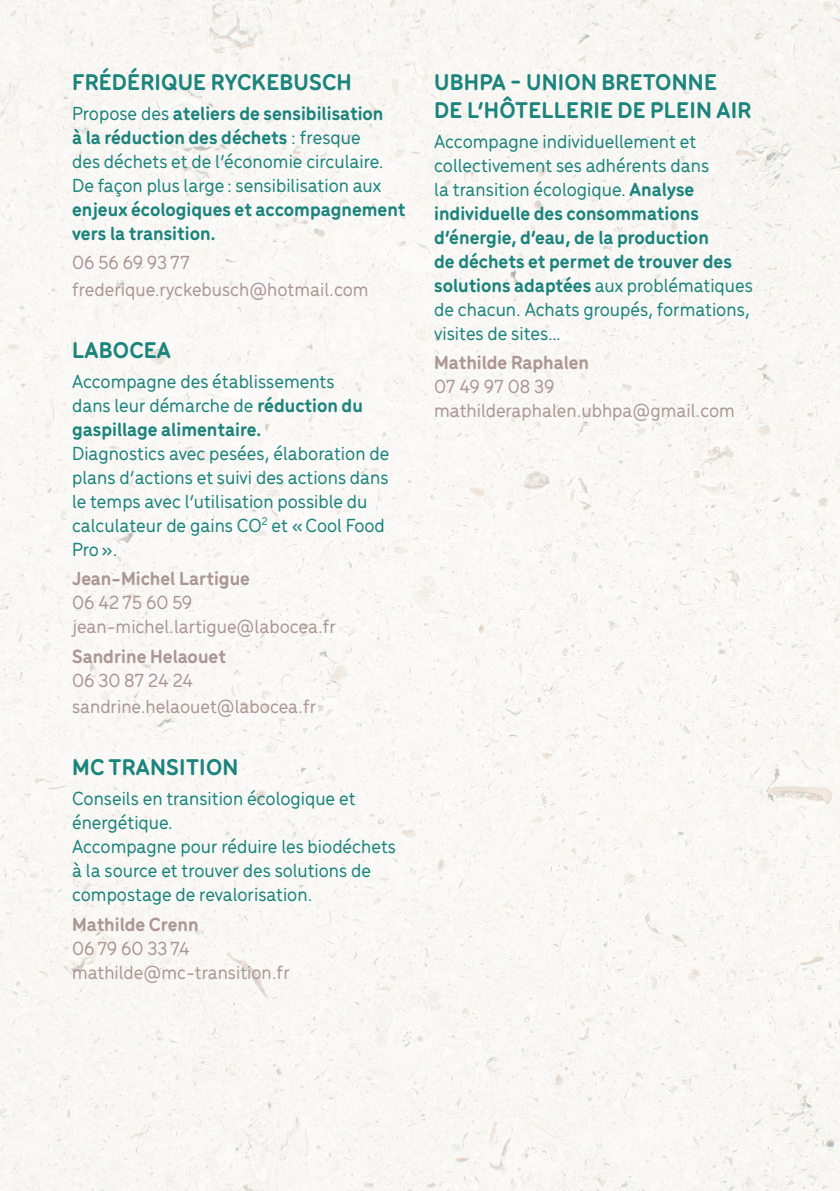
<style>
.page{position:relative;width:840px;height:1191px;background:#fff}
.page>*{position:absolute;margin:0;border:0;box-sizing:border-box;transform-origin:0 0}
.t1{font:700 24px/28px "Menco";letter-spacing:.01em;color:#1b847c}
.t2{font:500 20px/24px "Menco";color:#1b847c}
.t3{font:500 20px/24px "Menco";color:#ac9696}
.t4{font:700 20px "Menco";color:#ac9696}
.t5{font:700 20px/24px "Menco";color:#1b847c}
.s1{font-weight:700}
</style>
<div class="page">
<div style="left:0;top:0;width:839px;height:1191px;background:#f9f8f4"></div>
<svg style="left:839px;top:45px;width:1px;height:155px"></svg>
<p class="t1" style="left:72px;top:67px;width:281px">FRÉDÉRIQUE RYCKEBUSCH</p>
<p class="t2" style="left:72px;top:100px;width:313px">Propose des <span class="s1">ateliers de sensibilisation à la réduction des déchets</span> : fresque des déchets et de l’économie circulaire.<br>De façon plus large : sensibilisation aux</p>
<p class="t5" style="left:72px;top:196px;width:335px">enjeux écologiques et accompagnement vers la transition.</p>
<p class="t3" style="left:72px;top:248px;width:298px;line-height:26.4px">06 56 69 93 77 frederique.ryckebusch@hotmail.com</p>
<p class="t1" style="left:72px;top:334px;width:100px">LABOCEA</p>
<p class="t2" style="left:72px;top:368px;width:292px">Accompagne des établissements dans leur démarche de <span class="s1">réduction du gaspillage alimentaire.</span></p>
<p class="t2" style="left:72px;top:440px;width:318px">Diagnostics avec pesées, élaboration de plans d’actions et suivi des actions dans le temps avec l’utilisation possible du calculateur de gains CO<sup>2</sup> et « Cool Food Pro ».</p>
<p class="t4" style="left:72px;top:564px;width:179px">Jean-Michel Lartigue</p>
<p class="t3" style="left:72px;top:589px;width:265px">06 42 75 60 59 jean-michel.lartigue@labocea.fr</p>
<p class="t4" style="left:72px;top:641px;width:155px">Sandrine Helaouet</p>
<p class="t3" style="left:72px;top:666px;width:245px;line-height:26.4px">06 30 87 24 24 sandrine.helaouet@labocea.fr</p>
<p class="t1" style="left:72px;top:752px;width:168px">MC TRANSITION</p>
<p class="t2" style="left:72px;top:785px;width:325px">Conseils en transition écologique et énergétique.<br>Accompagne pour réduire les biodéchets à la source et trouver des solutions de compostage de revalorisation.</p>
<p class="t4" style="left:72px;top:909px;width:128px">Mathilde Crenn</p>
<p class="t3" style="left:72px;top:935px;width:219px">06 79 60 33 74 mathilde@mc-transition.fr</p>
<p class="t1" style="left:434px;top:67px;width:318px">UBHPA - UNION BRETONNE<br>DE L’HÔTELLERIE DE PLEIN AIR</p>
<p class="t2" style="left:434px;top:128px;width:320px">Accompagne individuellement et collectivement ses adhérents dans<br>la transition écologique. <span class="s1">Analyse individuelle des consommations d’énergie, d’eau, de la production<br>de déchets et permet de trouver des solutions adaptées</span> aux problématiques de chacun. Achats groupés, formations, visites de sites…</p>
<p class="t4" style="left:434px;top:348px;width:156px">Mathilde Raphalen</p>
<p class="t3" style="left:434px;top:374px;width:302px">07 49 97 08 39 mathilderaphalen.ubhpa@gmail.com</p>
</div>
